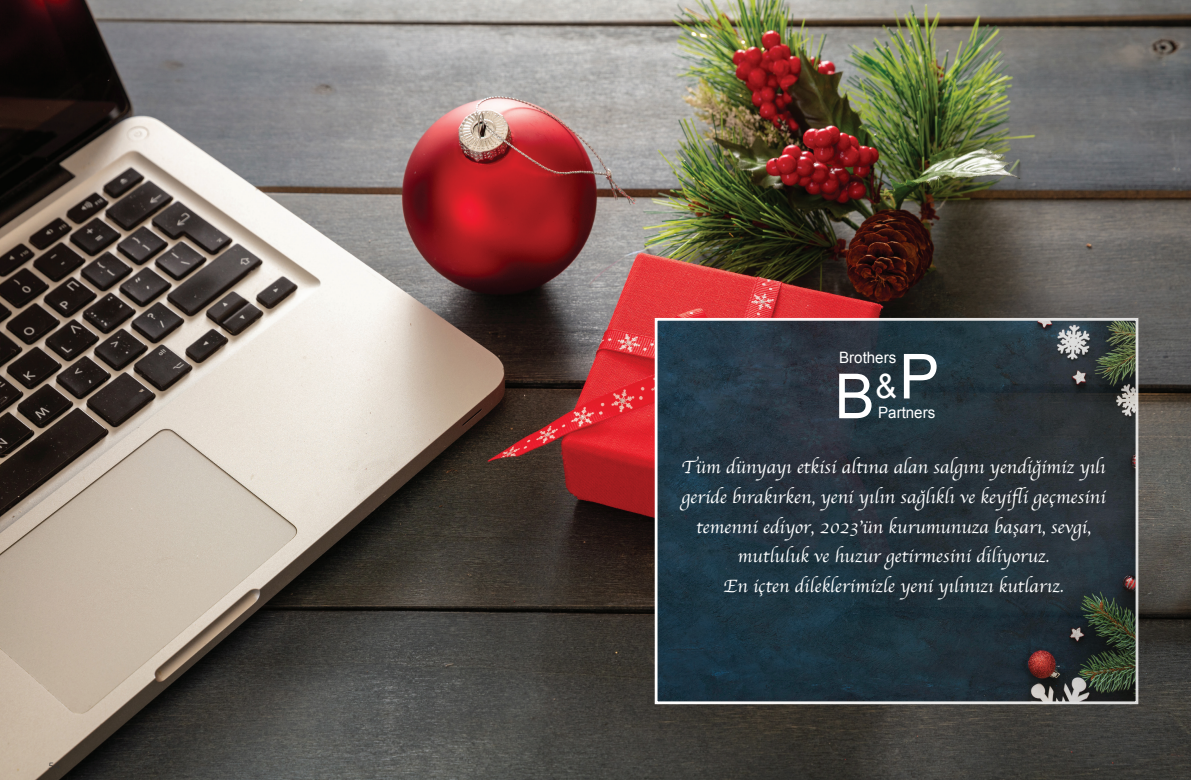
<style>
.page{position:relative;width:1191px;height:780px;background:#fff}
.page>*{position:absolute;margin:0;border:0;box-sizing:border-box;transform-origin:0 0}
.t1{font:62.1px "Arial";color:#fff;scale:.96 1}
.t2{font:18.6px/29.8px "Apple Chancery";color:#fff;text-align:center}
.t3{font:15.7px "Arial";color:#fff;scale:.96 1}
.t4{font:9px "Montserrat";color:#312f30}
</style>
<div class="page">
<img style="left:1px;top:0;width:1190px;height:780px">
<img style="left:658px;top:322px;width:476px;height:378px">
<div style="left:654px;top:318px;width:484px;height:386px;border:3px solid #fff"></div>
<p class="t4" style="left:49px;top:759px;width:13px">54</p>
<p class="t3" style="left:839px;top:347px;width:61px">Brothers</p>
<h1 class="t1" style="left:834px;top:346px;width:110px">B<sup>&amp;</sup>P</h1>
<p class="t3" style="left:878px;top:402px;width:61px">Partners</p>
<p class="t2" style="left:681px;top:452px;width:425px">Tüm dünyayı etkisi altına alan salgını yendiğimiz yılı geride bırakırken, yeni yılın sağlıklı ve keyifli geçmesini temenni ediyor, 2023’ün kurumunuza başarı, sevgi, mutluluk ve huzur getirmesini diliyoruz.<br>En içten dileklerimizle yeni yılınızı kutlarız.</p>
</div>
